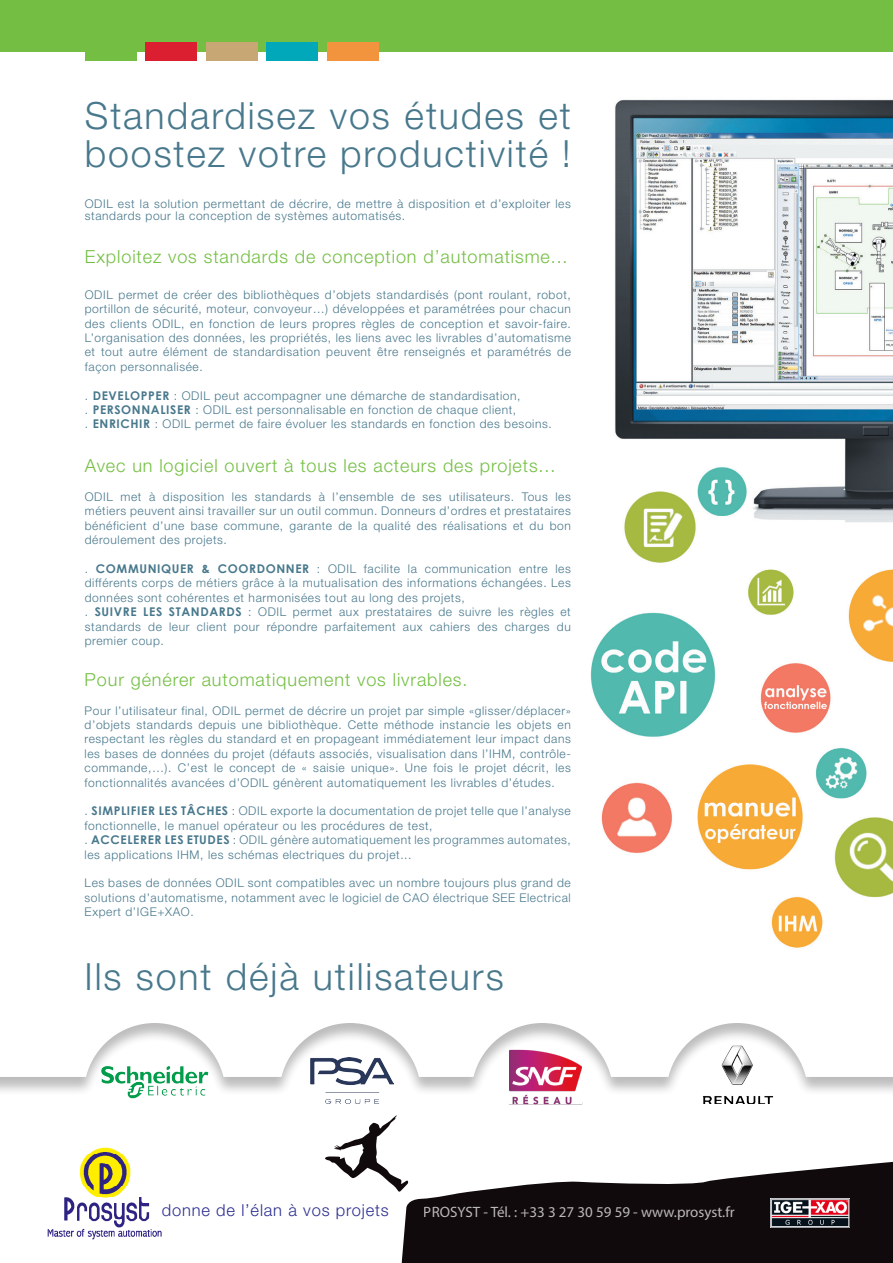
<style>
.page{position:relative;width:893px;height:1263px;background:#fff}
.page>*{position:absolute;margin:0;border:0;box-sizing:border-box;transform-origin:0 0}
.t1{font:300 37.5px/37.5px "Helvetica Neue LT Std";letter-spacing:.05em;color:#48788c}
.t2{font:300 18px "Helvetica Neue LT Std";letter-spacing:.05em;color:#74bf43}
.t3{font:300 16.5px "Helvetica Neue LT Std";letter-spacing:.05em;color:#2e3092}
.t4{font:15px "Myriad Pro";color:#fff}
.t5{font:300 12px/14.4px "Helvetica Neue LT Std";letter-spacing:.05em;color:#48788c;text-align:justify}
.s1{font-family:"Century Gothic";font-weight:700}
</style>
<div class="page">
<div style="left:0;top:1021px;width:893px;height:242px;background:#231f20;opacity:.3"></div>
<div style="left:0;top:0;width:893px;height:52px;background:#74bf43"></div>
<svg style="left:325px;top:1115px;width:84px;height:77px"></svg>
<svg style="left:401px;top:1160px;width:492px;height:103px;fill:#110a0c"></svg>
<img style="left:35px;top:1136px;width:139px;height:110px">
<div style="left:85px;top:42px;width:52px;height:19px;background:#74bf43"></div>
<div style="left:145px;top:42px;width:52px;height:19px;background:#db1e30"></div>
<div style="left:206px;top:42px;width:52px;height:19px;background:#c7a874"></div>
<div style="left:266px;top:42px;width:52px;height:19px;background:#00a8b9"></div>
<div style="left:327px;top:42px;width:52px;height:19px;background:#f2933d"></div>
<img style="left:771px;top:1199px;width:79px;height:28px">
<img style="left:590px;top:99px;width:303px;height:849px">
<img style="left:311px;top:1057px;width:82px;height:46px">
<img style="left:507px;top:1047px;width:78px;height:61px">
<img style="left:702px;top:1046px;width:71px;height:57px">
<img style="left:101px;top:1065px;width:109px;height:33px">
<p class="t1" style="left:85px;top:96px;width:488px">Standardisez vos études et boostez votre productivité !</p>
<p class="t5" style="left:85px;top:197px;width:487px;line-height:12px">ODIL est la solution permettant de décrire, de mettre à disposition et d’exploiter les standards pour la conception de systèmes automatisés.</p>
<p class="t2" style="left:85px;top:245px;width:484px">Exploitez vos standards de conception d’automatisme...</p>
<p class="t5" style="left:85px;top:287px;width:488px">ODIL permet de créer des bibliothèques d’objets standardisés (pont roulant, robot, portillon de sécurité, moteur, convoyeur…) développées et paramétrées pour chacun des clients ODIL, en fonction de leurs propres règles de conception et savoir-faire.<br>L’organisation des données, les propriétés, les liens avec les livrables d’automatisme et tout autre élément de standardisation peuvent être renseignés et paramétrés de façon personnalisée.</p>
<p class="t5" style="left:85px;top:388px;width:437px">. <span class="s1">DEVELOPPER</span> : ODIL peut accompagner une démarche de standardisation,</p>
<p class="t5" style="left:85px;top:402px;width:433px">. <span class="s1">PERSONNALISER</span> : ODIL est personnalisable en fonction de chaque client,</p>
<p class="t5" style="left:85px;top:417px;width:468px">. <span class="s1">ENRICHIR</span> : ODIL permet de faire évoluer les standards en fonction des besoins.</p>
<p class="t2" style="left:85px;top:455px;width:472px">Avec un logiciel ouvert à tous les acteurs des projets...</p>
<p class="t5" style="left:85px;top:489px;width:488px">ODIL met à disposition les standards à l’ensemble de ses utilisateurs. Tous les métiers peuvent ainsi travailler sur un outil commun. Donneurs d’ordres et prestataires bénéficient d’une base commune, garante de la qualité des réalisations et du bon déroulement des projets.</p>
<p class="t5" style="left:85px;top:561px;width:488px">. <span class="s1">COMMUNIQUER &amp; COORDONNER</span> : ODIL facilite la communication entre les différents corps de métiers grâce à la mutualisation des informations échangées. Les données sont cohérentes et harmonisées tout au long des projets,</p>
<p class="t5" style="left:85px;top:604px;width:487px">. <span class="s1">SUIVRE LES STANDARDS</span> : ODIL permet aux prestataires de suivre les règles et standards de leur client pour répondre parfaitement aux cahiers des charges du premier coup.</p>
<p class="t2" style="left:85px;top:668px;width:384px">Pour générer automatiquement vos livrables.</p>
<p class="t5" style="left:85px;top:703px;width:488px">Pour l’utilisateur final, ODIL permet de décrire un projet par simple «glisser/déplacer» d’objets standards depuis une bibliothèque. Cette méthode instancie les objets en respectant les règles du standard et en propageant immédiatement leur impact dans les bases de données du projet (défauts associés, visualisation dans l’IHM, contrôle&shy;commande,…). C’est le concept de « saisie unique». Une fois le projet décrit, les fonctionnalités avancées d’ODIL génèrent automatiquement les livrables d’études.</p>
<p class="t5" style="left:85px;top:804px;width:488px">. <span class="s1">SIMPLIFIER LES TÂCHES</span> : ODIL exporte la documentation de projet telle que l’analyse fonctionnelle, le manuel opérateur ou les procédures de test,</p>
<p class="t5" style="left:85px;top:832px;width:488px">. <span class="s1">ACCELERER LES ETUDES</span> : ODIL génère automatiquement les programmes automates, les applications IHM, les schémas electriques du projet...</p>
<p class="t5" style="left:85px;top:876px;width:488px">Les bases de données ODIL sont compatibles avec un nombre toujours plus grand de solutions d’automatisme, notamment avec le logiciel de CAO électrique SEE Electrical Expert d’IGE+XAO.</p>
<p class="t1" style="left:85px;top:957px;width:421px">Ils sont déjà utilisateurs</p>
<p class="t3" style="left:162px;top:1200px;width:228px">donne de l’élan à vos projets</p>
<p class="t4" style="left:424px;top:1202px;width:312px">PROSYST - Tél. : +33 3 27 30 59 59 - www.prosyst.fr</p>
</div>
